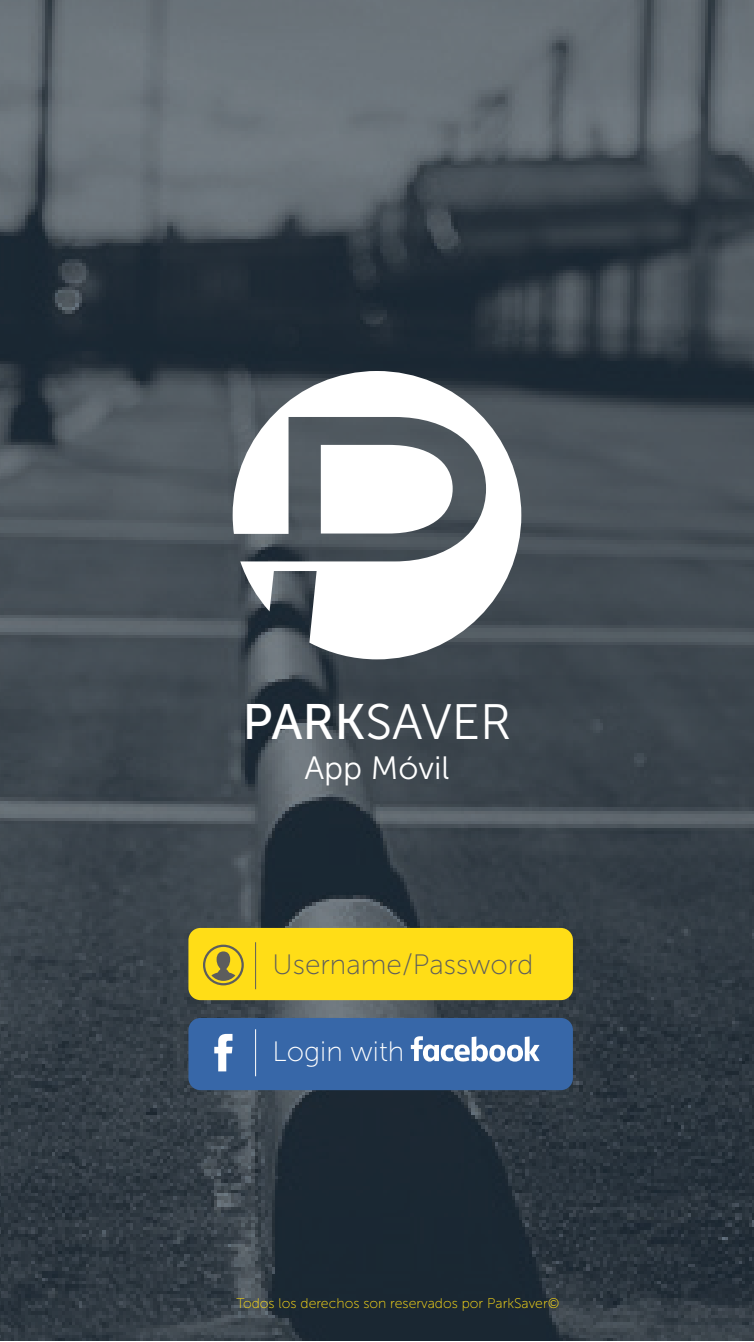
<style>
.page{position:relative;width:754px;height:1342px;background:#fff}
.page>*{position:absolute;margin:0;border:0;box-sizing:border-box;transform-origin:0 0}
.t1{font:49.6px "Museo Sans 300";color:#fff}
.t2{font:32.2px "Museo Sans 300";color:#fff}
.t3{font:28px "Museo Sans 100";color:#5d5d5d}
.t4{font:28px "Museo Sans 100";color:#fff}
.t5{font:14px "Museo Sans 100";color:#ffdd17}
.s1{font-family:"Museo Sans 500"}
</style>
<div class="page">
<img style="left:0;top:0;width:753px;height:1340px">
<svg style="left:232px;top:371px;width:289px;height:288px"></svg>
<svg style="left:320px;top:445px;width:132px;height:88px"></svg>
<div style="left:188px;top:928px;width:384px;height:72px;background:#ffdd17;border-radius:12px"></div>
<div style="left:188px;top:1018px;width:384px;height:72px;background:#3767a8;border-radius:12px"></div>
<svg style="left:410px;top:1036px;width:129px;height:26px"></svg>
<svg style="left:214px;top:1034px;width:18px;height:37px"></svg>
<hr style="left:255px;top:1029px;width:1px;height:47px;background:#fff">
<hr style="left:255px;top:942px;width:1px;height:47px;background:#5d5d5d">
<svg style="left:203px;top:944px;width:41px;height:41px"></svg>
<h1 class="t1" style="left:242px;top:695px;width:270px"><span class="s1">PARK</span>SAVER</h1>
<h2 class="t2" style="left:304px;top:750px;width:147px">App Móvil</h2>
<h3 class="t3" style="left:272px;top:950px;width:262px">Username/Password</h3>
<h3 class="t4" style="left:272px;top:1036px;width:133px">Login with</h3>
<p class="t5" style="left:236px;top:1296px;width:324px">Todos los derechos son reservados por ParkSaver©</p>
</div>
